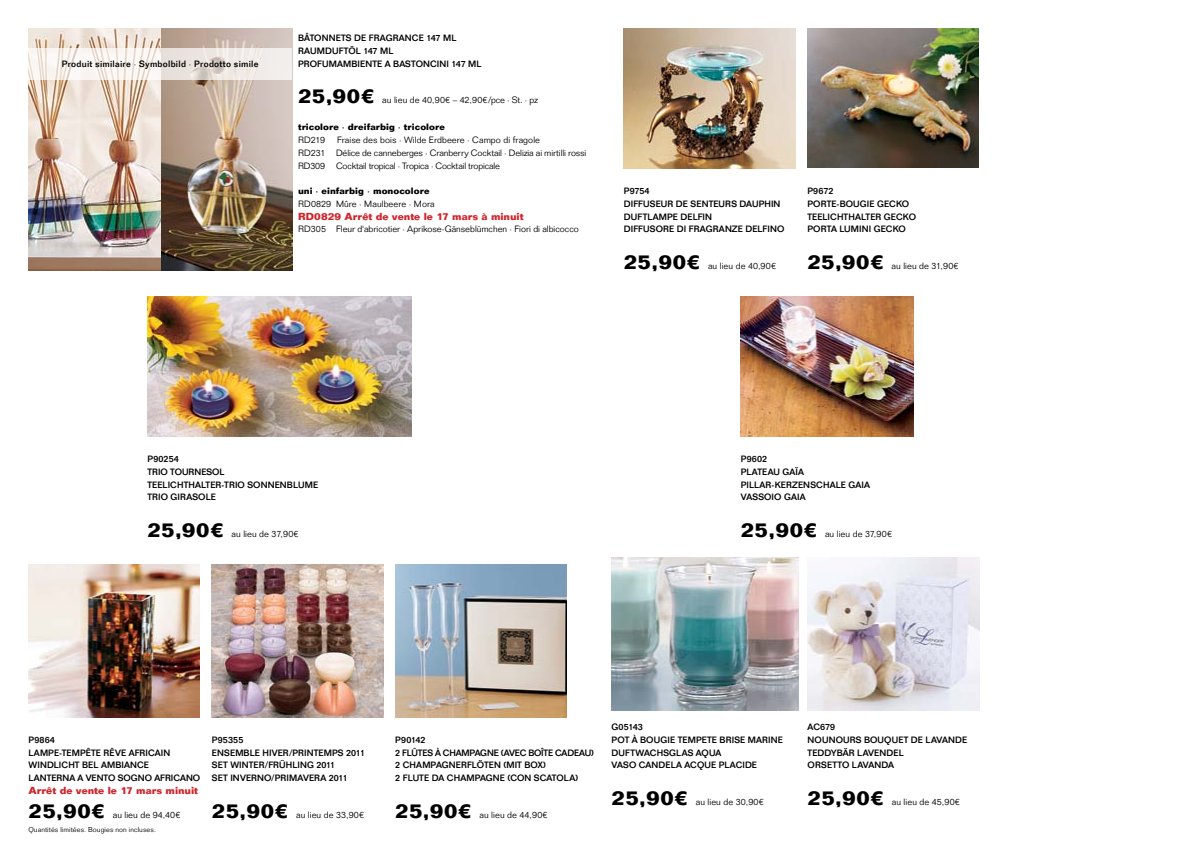
<style>
.page{position:relative;width:1191px;height:842px;background:#fff}
.page>*{position:absolute;margin:0;border:0;box-sizing:border-box;transform-origin:0 0}
.t1{font:700 20px "Folio Std";letter-spacing:.03em;color:#000}
.t2{font:700 10px "Folio Std";color:#d2232a}
.t3{font:500 9px/12.8px "Folio Std";letter-spacing:.015em;color:#000}
.t4{font:300 9px/12.8px "Folio Std";color:#000}
.t5{font:500 9px/12.8px "Folio Std";letter-spacing:-.005em;color:#000}
.t6{font:700 9px "Folio Std";letter-spacing:.01em;color:#000}
.t7{font:300 7px "Folio Std";letter-spacing:.015em;color:#000}
</style>
<div class="page">
<img style="left:161px;top:28px;width:131px;height:243px">
<img style="left:147px;top:296px;width:264px;height:141px">
<img style="left:28px;top:28px;width:133px;height:243px">
<img style="left:623px;top:28px;width:173px;height:141px">
<img style="left:611px;top:558px;width:187px;height:153px">
<img style="left:741px;top:296px;width:172px;height:141px">
<img style="left:807px;top:558px;width:172px;height:153px">
<img style="left:807px;top:28px;width:171px;height:140px">
<img style="left:212px;top:564px;width:172px;height:153px">
<svg style="left:28px;top:48px;width:264px;height:31px"></svg>
<img style="left:28px;top:564px;width:171px;height:153px">
<img style="left:395px;top:564px;width:171px;height:153px">
<p class="t3" style="left:62px;top:57px;width:198px">PRODUIT SIMILAIRE · SYMBOLBILD · PRODOTTO SIMILE</p>
<p class="t3" style="left:298px;top:32px;width:185px">BÂTONNETS DE FRAGRANCE 147 ML<br>RAUMDUFTÖL 147 ML<br>PROFUMAMBIENTE A BASTONCINI 147 ML</p>
<h1 class="t1" style="left:298px;top:84px;width:78px">25,90€</h1>
<p class="t4" style="left:382px;top:94px;width:157px">au lieu de 40,90€ – 42,90€/pce · St. · pz</p>
<p class="t6" style="left:298px;top:122px;width:148px">tricolore · dreifarbig · tricolore</p>
<p class="t4" style="left:298px;top:134px;width:29px">RD219</p>
<p class="t4" style="left:298px;top:134px;width:290px;text-indent:39px">Fraise des bois · Wilde Erdbeere · Campo di fragole<br>RD231 Délice de canneberges · Cranberry Cocktail · Delizia ai mirtilli rossi<br>RD309 Cocktail tropical · Tropica · Cocktail tropicale</p>
<p class="t6" style="left:298px;top:185px;width:133px">uni · einfarbig · monocolore</p>
<p class="t4" style="left:298px;top:197px;width:138px">RD0829 Mûre · Maulbeere · Mora</p>
<p class="t2" style="left:298px;top:210px;width:227px">RD0829 Arrêt de vente le 17 mars à minuit</p>
<p class="t4" style="left:298px;top:223px;width:282px">RD305 Fleur d'abricotier · Aprikose-Gänseblümchen · Fiori di albicocco</p>
<p class="t3" style="left:624px;top:185px;width:162px">P9754<br>DIFFUSEUR DE SENTEURS DAUPHIN<br>DUFTLAMPE DELFIN<br>DIFFUSORE DI FRAGRANZE DELFINO</p>
<h1 class="t1" style="left:624px;top:249px;width:78px">25,90€</h1>
<p class="t4" style="left:708px;top:259px;width:69px">au lieu de 40,90€</p>
<p class="t3" style="left:807px;top:185px;width:39px">P9672<br>PORTE-BOUGIE</p>
<p class="t3" style="left:807px;top:197px;width:110px;text-indent:70px">GECKO<br>TEELICHTHALTER GECKO<br>PORTA LUMINI GECKO</p>
<h1 class="t1" style="left:807px;top:249px;width:78px">25,90€</h1>
<p class="t4" style="left:891px;top:259px;width:68px">au lieu de 31,90€</p>
<p class="t3" style="left:147px;top:452px;width:172px">P90254<br>TRIO TOURNESOL<br>TEELICHTHALTER-TRIO SONNENBLUME<br>TRIO GIRASOLE</p>
<h1 class="t1" style="left:147px;top:517px;width:78px">25,90€</h1>
<p class="t4" style="left:232px;top:527px;width:68px">au lieu de 37,90€</p>
<p class="t3" style="left:741px;top:452px;width:131px">P9602<br>PLATEAU GAÏA<br>PILLAR-KERZENSCHALE GAIA<br>VASSOIO GAIA</p>
<h1 class="t1" style="left:741px;top:517px;width:78px">25,90€</h1>
<p class="t4" style="left:825px;top:527px;width:68px">au lieu de 37,90€</p>
<p class="t3" style="left:29px;top:733px;width:173px">P9864<br>LAMPE-TEMPÊTE RÊVE AFRICAIN<br>WINDLICHT BEL AMBIANCE<br>LANTERNA A VENTO SOGNO AFRICANO</p>
<p class="t2" style="left:29px;top:784px;width:171px">Arrêt de vente le 17 mars minuit</p>
<h1 class="t1" style="left:29px;top:798px;width:78px">25,90€</h1>
<p class="t4" style="left:113px;top:808px;width:69px">au lieu de 94,40€</p>
<p class="t7" style="left:28px;top:825px;width:129px">Quantités limitées. Bougies non incluses.</p>
<p class="t3" style="left:212px;top:733px;width:155px">P95355<br>ENSEMBLE HIVER/PRINTEMPS 2011<br>SET WINTER/FRÜHLING 2011<br>SET INVERNO/PRIMAVERA 2011</p>
<h1 class="t1" style="left:212px;top:798px;width:78px">25,90€</h1>
<p class="t4" style="left:296px;top:808px;width:69px">au lieu de 33,90€</p>
<p class="t5" style="left:395px;top:733px;width:200px">P90142<br>2 FLÛTES À CHAMPAGNE (AVEC BOÎTE CADEAU)<br>2 CHAMPAGNERFLÖTEN (MIT BOX)<br>2 FLUTE DA CHAMPAGNE (CON SCATOLA)</p>
<h1 class="t1" style="left:395px;top:798px;width:78px">25,90€</h1>
<p class="t4" style="left:479px;top:808px;width:70px">au lieu de 44,90€</p>
<p class="t3" style="left:611px;top:720px;width:73px">G05143<br>POT À BOUGIE TEM</p>
<p class="t3" style="left:696px;top:733px;width:12px">PETE</p>
<p class="t3" style="left:719px;top:733px;width:6px">BRISE</p>
<p class="t3" style="left:748px;top:733px;width:7px">MARINE</p>
<p class="t3" style="left:611px;top:746px;width:147px">DUFTWACHSGLAS AQUA<br>VASO CANDELA ACQUE PLACIDE</p>
<h1 class="t1" style="left:611px;top:785px;width:78px">25,90€</h1>
<p class="t4" style="left:696px;top:795px;width:69px">au lieu de 30,90€</p>
<p class="t3" style="left:807px;top:720px;width:161px">AC679<br>NOUNOURS BOUQUET DE LAVANDE<br>TEDDYBÄR LAVENDEL<br>ORSETTO LAVANDA</p>
<h1 class="t1" style="left:807px;top:785px;width:78px">25,90€</h1>
<p class="t4" style="left:892px;top:795px;width:70px">au lieu de 45,90€</p>
</div>
